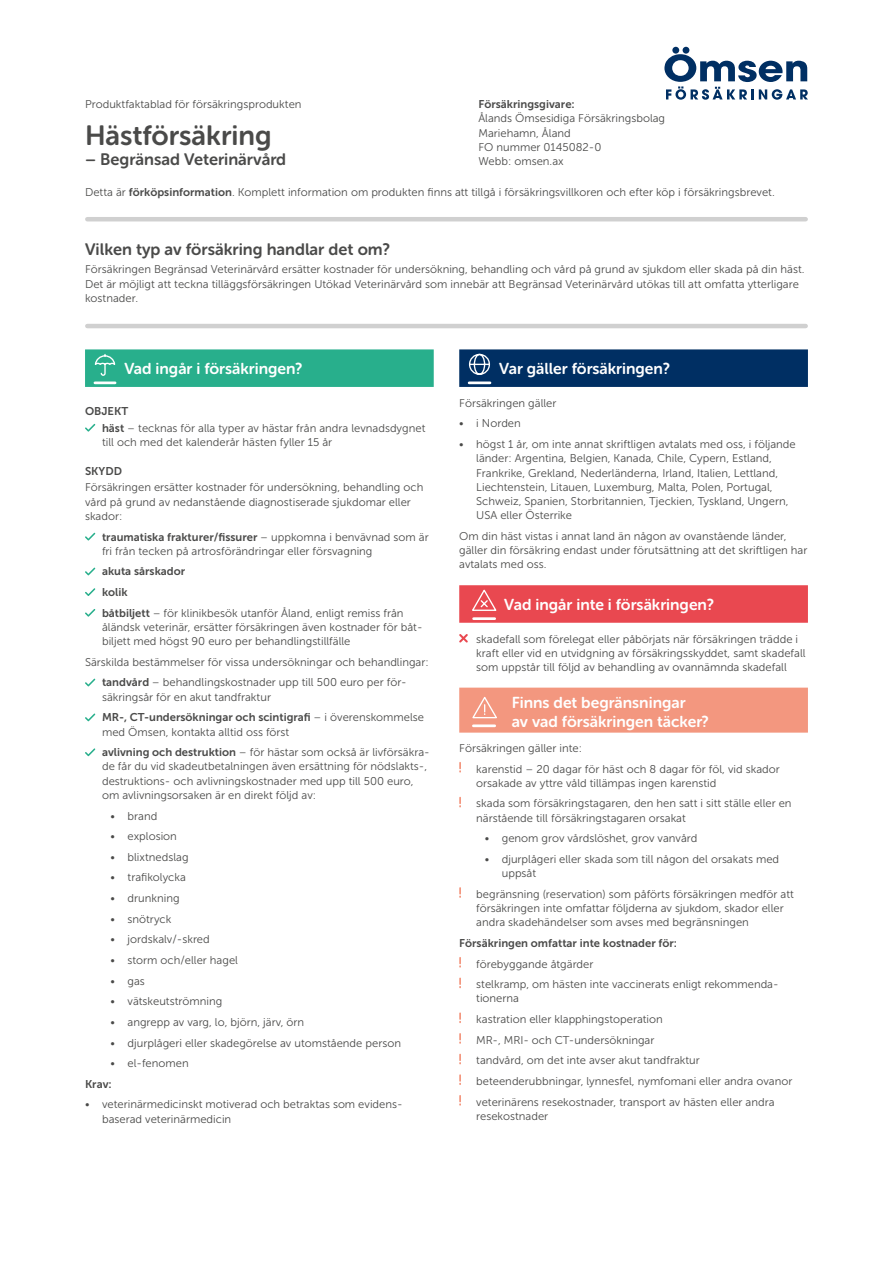
<style>
.page{position:relative;width:893px;height:1263px;background:#fff}
.page>*{position:absolute;margin:0;border:0;box-sizing:border-box;transform-origin:0 0}
.t1{font:27.75px "Museo Sans Rounded 700";color:#4a4a49}
.t2{font:16.5px "Museo Sans Rounded 700";color:#4a4a49}
.t3{font:15.75px/19.5px "Museo Sans Rounded 700";color:#fff}
.t4{font:11.25px/14.2px "Museo Sans 300";color:#4a4a49}
.t5{font:11.25px/20.7px "Museo Sans 700";color:#4a4a49}
.s1{font-family:"Museo Sans 700"}
.s2{font-family:"Museo Sans 300"}
</style>
<div class="page">
<div style="left:85px;top:349px;width:349px;height:38px;background:#28af8c"></div>
<hr style="left:95px;top:381px;width:20px;height:3px;background:#fff">
<svg style="left:94px;top:354px;width:22px;height:22px"></svg>
<svg style="left:85px;top:424px;width:10px;height:8px"></svg>
<svg style="left:85px;top:533px;width:10px;height:7px"></svg>
<svg style="left:85px;top:568px;width:10px;height:7px"></svg>
<svg style="left:85px;top:588px;width:10px;height:8px"></svg>
<svg style="left:85px;top:609px;width:10px;height:8px"></svg>
<svg style="left:85px;top:679px;width:10px;height:7px"></svg>
<svg style="left:85px;top:713px;width:10px;height:8px"></svg>
<svg style="left:85px;top:748px;width:10px;height:8px"></svg>
<div style="left:459px;top:349px;width:349px;height:38px;background:#002f63"></div>
<div style="left:459px;top:585px;width:349px;height:38px;background:#e94850"></div>
<div style="left:459px;top:688px;width:349px;height:45px;background:#f3977f"></div>
<hr style="left:469px;top:381px;width:21px;height:3px;background:#fff">
<svg style="left:468px;top:353px;width:22px;height:22px"></svg>
<hr style="left:474px;top:617px;width:21px;height:3px;background:#fff">
<svg style="left:472px;top:589px;width:25px;height:22px"></svg>
<svg style="left:459px;top:634px;width:9px;height:9px"></svg>
<hr style="left:473px;top:724px;width:22px;height:3px;background:#fff">
<svg style="left:472px;top:697px;width:25px;height:22px"></svg>
<svg style="left:459px;top:762px;width:2px;height:10px"></svg>
<svg style="left:459px;top:797px;width:2px;height:10px"></svg>
<svg style="left:459px;top:887px;width:2px;height:11px"></svg>
<svg style="left:459px;top:957px;width:2px;height:10px"></svg>
<svg style="left:459px;top:977px;width:2px;height:11px"></svg>
<svg style="left:459px;top:1012px;width:2px;height:11px"></svg>
<svg style="left:459px;top:1033px;width:2px;height:11px"></svg>
<svg style="left:459px;top:1054px;width:2px;height:10px"></svg>
<svg style="left:459px;top:1074px;width:2px;height:11px"></svg>
<svg style="left:459px;top:1095px;width:2px;height:10px"></svg>
<div style="left:672px;top:47px;width:7px;height:7px;background:#002f63;border-radius:50%"></div>
<div style="left:683px;top:47px;width:6px;height:7px;background:#002f63;border-radius:50%"></div>
<svg style="left:664px;top:54px;width:144px;height:46px"></svg>
<hr style="left:87px;top:217px;width:719px;height:4px;background:#d0d0d0">
<hr style="left:87px;top:324px;width:719px;height:4px;background:#d0d0d0">
<p class="t5" style="left:478px;top:94px;width:98px">Försäkringsgivare:</p>
<p class="t4" style="left:478px;top:111px;width:188px">Ålands Ömsesidiga Försäkringsbolag<br>Mariehamn, Åland<br>FO nummer 0145082- 0<br>Webb: omsen.ax</p>
<p class="t4" style="left:85px;top:97px;width:218px">Produktfaktablad för försäkringsprodukten</p>
<h1 class="t1" style="left:85px;top:120px;width:188px">Hästförsäkring</h1>
<h2 class="t2" style="left:85px;top:150px;width:203px">– Begränsad Veterinärvård</h2>
<p class="t4" style="left:85px;top:185px;width:691px">Detta är <span class="s1">förköpsinformation</span>. Komplett information om produkten finns att tillgå i försäkringsvillkoren och efter köp i försäkringsbrevet.</p>
<h2 class="t2" style="left:85px;top:240px;width:307px">Vilken typ av försäkring handlar det om?</h2>
<p class="t4" style="left:85px;top:262px;width:721px">Försäkringen Begränsad Veterinärvård ersätter kostnader för undersökning, behandling och vård på grund av sjukdom eller skada på din häst.<br>Det är möjligt att teckna tilläggsförsäkringen Utökad Veterinärvård som innebär att Begränsad Veterinärvård utökas till att omfatta ytterligare kostnader.</p>
<h3 class="t3" style="left:124px;top:359px;width:180px">Vad ingår i försäkringen?</h3>
<p class="t5" style="left:85px;top:401px;width:45px">OBJEKT</p>
<p class="t4" style="left:102px;top:421px;width:325px"><span class="s1">häst</span> – tecknas för alla typer av hästar från andra levnadsdygnet till och med det kalenderår hästen fyller 15 år</p>
<p class="t5" style="left:85px;top:461px;width:38px">SKYDD</p>
<p class="t4" style="left:85px;top:480px;width:340px">Försäkringen ersätter kostnader för undersökning, behandling och vård på grund av nedanstående diagnostiserade sjukdomar eller skador:</p>
<p class="t5" style="left:102px;top:526px;width:328px">traumatiska frakturer/fissurer <span class="s2">– uppkomna i benvävnad som är</span></p>
<p class="t4" style="left:102px;top:544px;width:272px">fri från tecken på artrosförändringar eller försvagning</p>
<p class="t5" style="left:102px;top:561px;width:85px">akuta sårskador kolik</p>
<p class="t4" style="left:102px;top:606px;width:322px"><span class="s1">båtbiljett</span> – för klinikbesök utanför Åland, enligt remiss från åländsk veterinär, ersätter försäkringen även kostnader för båt&shy;biljett med högst 90 euro per behandlingstillfälle</p>
<p class="t4" style="left:85px;top:652px;width:345px;line-height:20.5px;text-align:center">Särskilda bestämmelser för vissa undersökningar och behandlingar: <span class="s1">tandvård</span> – behandlingskostnader upp till 500 euro per för-</p>
<p class="t4" style="left:102px;top:690px;width:170px">säkringsår för en akut tandfraktur</p>
<p class="t5" style="left:102px;top:707px;width:323px">MR-, CT-undersökningar och scintigrafi <span class="s2">– i överenskommelse</span></p>
<p class="t4" style="left:102px;top:721px;width:329px;line-height:20.5px">med Ömsen, kontakta alltid oss först<br><span class="s1">avlivning och destruktion</span> – för hästar som också är livförsäkra-</p>
<p class="t4" style="left:102px;top:759px;width:327px">de får du vid skadeutbetalningen även ersättning för nödslakts-, destruktions- och avlivningskostnader med upp till 500 euro, om avlivningsorsaken är en direkt följd av:</p>
<p class="t4" style="left:111px;top:809px;width:48px">• brand</p>
<p class="t4" style="left:111px;top:829px;width:68px">• explosion</p>
<p class="t4" style="left:111px;top:850px;width:79px">• blixtnedslag</p>
<p class="t4" style="left:111px;top:870px;width:77px">• trafikolycka</p>
<p class="t4" style="left:111px;top:891px;width:71px">• drunkning</p>
<p class="t4" style="left:111px;top:912px;width:62px">• snötryck</p>
<p class="t4" style="left:111px;top:932px;width:101px">• jordskalv/-skred</p>
<p class="t4" style="left:111px;top:953px;width:129px">• storm och/eller hagel</p>
<p class="t4" style="left:111px;top:974px;width:36px">• gas</p>
<p class="t4" style="left:111px;top:994px;width:113px">• vätskeutströmning</p>
<p class="t4" style="left:111px;top:1015px;width:195px">• angrepp av varg, lo, björn, järv, örn</p>
<p class="t4" style="left:111px;top:1036px;width:292px">• djurplågeri eller skadegörelse av utomstående person</p>
<p class="t4" style="left:111px;top:1056px;width:80px">• el-fenomen</p>
<p class="t5" style="left:85px;top:1073px;width:28px">Krav:</p>
<p class="t4" style="left:102px;top:1097px;width:302px;text-indent:-17px">• veterinärmedicinskt motiverad och betraktas som evidens&shy;baserad veterinärmedicin</p>
<h3 class="t3" style="left:499px;top:359px;width:172px">Var gäller försäkringen?</h3>
<p class="t4" style="left:459px;top:396px;width:99px">Försäkringen gäller</p>
<p class="t4" style="left:459px;top:416px;width:63px">• i Norden</p>
<p class="t4" style="left:476px;top:437px;width:321px;text-indent:-17px">• högst 1 år, om inte annat skriftligen avtalats med oss, i följande länder: Argentina, Belgien, Kanada, Chile, Cypern, Estland, Frankrike, Grekland, Nederländerna, Irland, Italien, Lettland, Liechtenstein, Litauen, Luxemburg, Malta, Polen, Portugal, Schweiz, Spanien, Storbritannien, Tjeckien, Tyskland, Ungern, USA eller Österrike</p>
<p class="t4" style="left:459px;top:529px;width:350px">Om din häst vistas i annat land än någon av ovanstående länder, gäller din försäkring endast under förutsättning att det skriftligen har avtalats med oss.</p>
<h3 class="t3" style="left:504px;top:594px;width:211px">Vad ingår inte i försäkringen?</h3>
<p class="t4" style="left:476px;top:632px;width:331px">skadefall som förelegat eller påbörjats när försäkringen trädde i kraft eller vid en utvidgning av försäkringsskyddet, samt skadefall som uppstår till följd av behandling av ovannämnda skadefall</p>
<h3 class="t3" style="left:512px;top:692px;width:199px">Finns det begränsningar<br>av vad försäkringen täcker?</h3>
<p class="t4" style="left:476px;top:738px;width:305px;line-height:20.7px;text-indent:-17px">Försäkringen gäller inte:<br>karenstid – 20 dagar för häst och 8 dagar för föl, vid skador</p>
<p class="t4" style="left:476px;top:773px;width:317px;line-height:20.5px">orsakade av yttre våld tillämpas ingen karenstid<br>skada som försäkringstagaren, den hen satt i sitt ställe eller en</p>
<p class="t4" style="left:476px;top:811px;width:211px">närstående till försäkringstagaren orsakat</p>
<p class="t4" style="left:485px;top:831px;width:214px">• genom grov vårdslöshet, grov vanvård</p>
<p class="t4" style="left:502px;top:852px;width:279px;text-indent:-17px">• djurplågeri eller skada som till någon del orsakats med uppsåt</p>
<p class="t4" style="left:476px;top:887px;width:319px">begränsning (reservation) som påförts försäkringen medför att försäkringen inte omfattar följderna av sjukdom, skador eller andra skadehändelser som avses med begränsningen</p>
<p class="t5" style="left:459px;top:933px;width:219px">Försäkringen omfattar inte kostnader för:</p>
<p class="t4" style="left:476px;top:953px;width:304px;line-height:20.7px">förebyggande åtgärder<br>stelkramp, om hästen inte vaccinerats enligt rekommenda-</p>
<p class="t4" style="left:476px;top:988px;width:318px;line-height:20.7px">tionerna<br>kastration eller klapphingstoperation<br>MR-, MRI- och CT- undersökningar<br>tandvård, om det inte avser akut tandfraktur beteenderubbningar, lynnesfel, nymfomani eller andra ovanor veterinärens resekostnader, transport av hästen eller andra</p>
<p class="t4" style="left:476px;top:1109px;width:74px">resekostnader</p>
</div>
